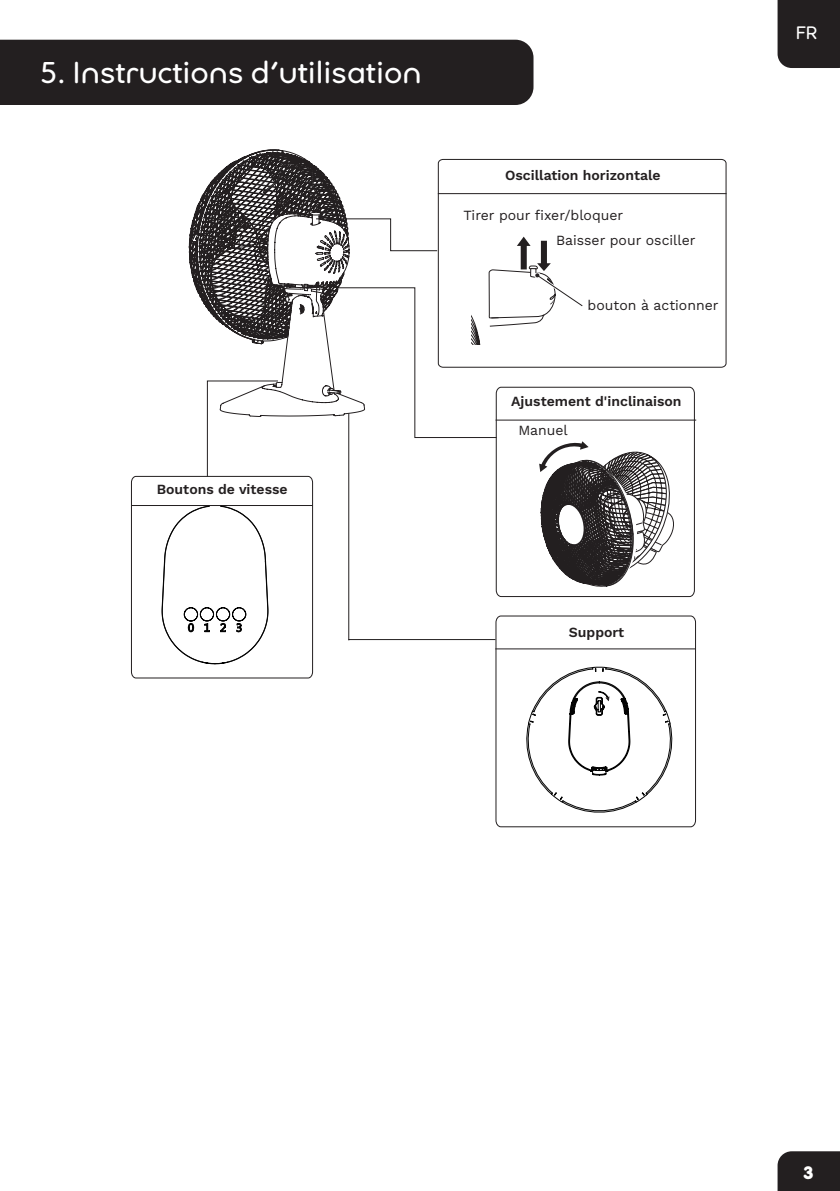
<style>
.page{position:relative;width:840px;height:1191px;background:#fff}
.page>*{position:absolute;margin:0;border:0;box-sizing:border-box;transform-origin:0 0}
.t1{font:30px "Ultima Pro";color:#fff}
.t2{font:18px "Ultima Pro";color:#fff}
.t3{font:900 18px "Ultima Pro";color:#fff}
.t4{font:600 14px "Work Sans";color:#231f20}
.t5{font:14px/24.8px "Work Sans";color:#231f20}
</style>
<div class="page">
<svg style="left:495px;top:615px;width:201px;height:212px"></svg>
<hr style="left:495px;top:648px;width:200px;height:1px;background:#231f20">
<svg style="left:675px;top:159px;width:51px;height:209px"></svg>
<hr style="left:438px;top:193px;width:287px;height:1px;background:#231f20">
<svg style="left:675px;top:386px;width:19px;height:211px"></svg>
<hr style="left:496px;top:420px;width:199px;height:1px;background:#231f20">
<svg style="left:131px;top:149px;width:544px;height:666px"></svg>
<div style="left:777px;top:1151px;width:62px;height:40px;background:#231f20"></div>
<div style="left:0;top:40px;width:533px;height:65px;background:#231f20"></div>
<div style="left:777px;top:0;width:62px;height:68px;background:#231f20"></div>
<h1 class="t1" style="left:40px;top:54px;width:383px">5. Instructions d'utilisation</h1>
<p class="t4" style="left:157px;top:478px;width:132px">Boutons de vitesse</p>
<p class="t4" style="left:504px;top:165px;width:157px">Oscillation horizontale</p>
<p class="t5" style="left:555px;top:202px;width:141px;text-indent:-93px">Tirer pour fixer/bloquer<br>Baisser pour osciller</p>
<p class="t5" style="left:587px;top:292px;width:132px">bouton à actionner</p>
<p class="t4" style="left:511px;top:390px;width:172px">Ajustement d'inclinaison</p>
<p class="t5" style="left:518px;top:417px;width:51px">Manuel</p>
<p class="t4" style="left:568px;top:621px;width:57px">Support</p>
<p class="t2" style="left:795px;top:22px;width:23px">FR</p>
<p class="t3" style="left:802px;top:1160px;width:12px">3</p>
</div>
